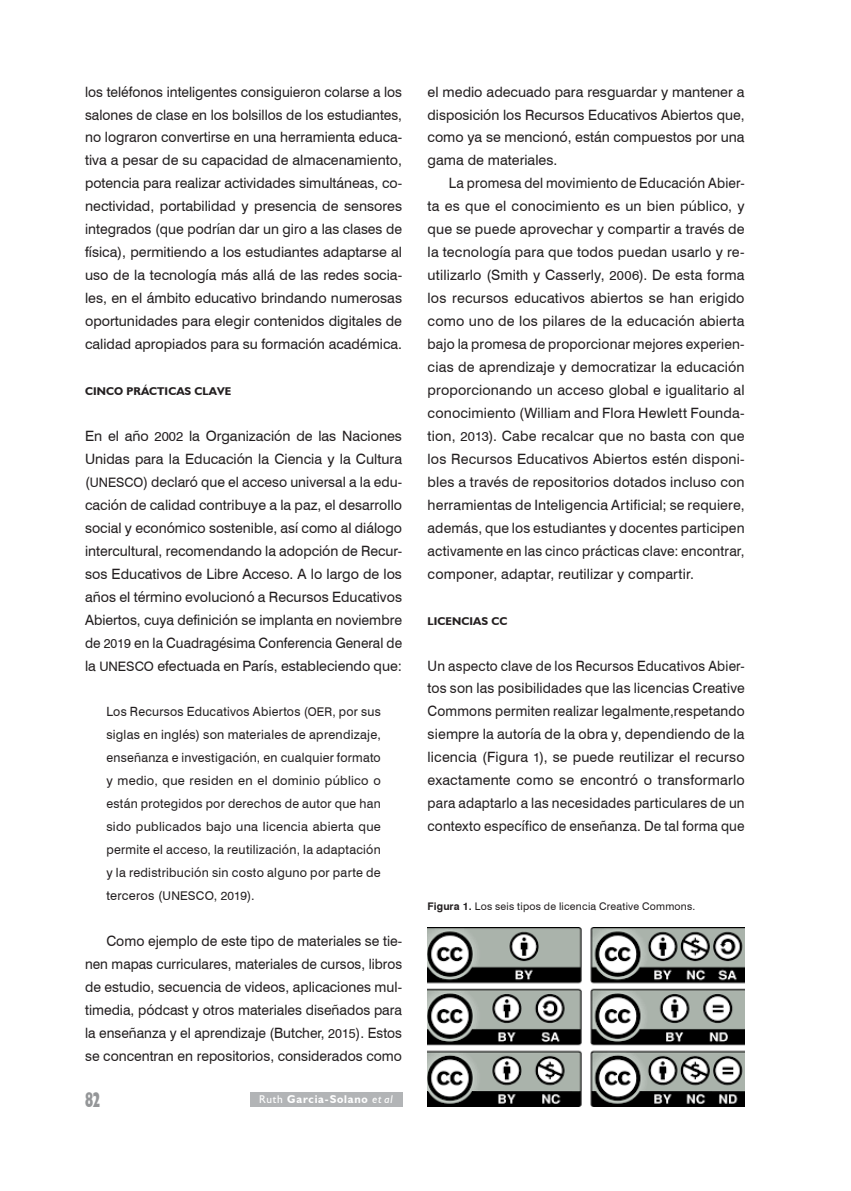
<style>
.page{position:relative;width:851px;height:1191px;background:#fff}
.page>*{position:absolute;margin:0;border:0;box-sizing:border-box;transform-origin:0 0}
.t1{font:700 condensed 21px "Humanist 521 BT Xtra";color:#949698;scale:.75 1}
.t2{font:14.25px/23px "Swiss 721 BT";color:#231f20;text-align:justify}
.t3{font:14.25px/23px "Swiss 721 BT";color:#231f20;text-align:justify;scale:.96 1}
.t4{font:14.25px/23px "Swiss 721 BT";color:#231f20;text-align:justify;scale:.95 1}
.t5{font:12.75px/23px "Swiss 721 BT";letter-spacing:.02em;color:#231f20;text-align:justify}
.t6{font:700 11.25px "Humanist 521 BT";letter-spacing:.01em;color:#231f20}
.t7{font:700 11.25px "Humanist 521 BT";color:#fff}
.t8{font:10.5px "Swiss 721 BT";letter-spacing:.025em;color:#231f20}
.s1{font-size:13.05px}
.s2{font-size:12px}
.s3{font-weight:400}
.s4{font-weight:400;font-style:italic}
.s5{font-weight:700}
</style>
<div class="page">
<div style="left:250px;top:1092px;width:152px;height:14px;background:#b2b4b6"></div>
<img style="left:427px;top:927px;width:317px;height:179px">
<p class="t2" style="left:85px;top:79px;width:318px">los teléfonos inteligentes consiguieron colarse a los salones de clase en los bolsillos de los estudiantes, no lograron convertirse en una herramienta educa&shy;tiva a pesar de su capacidad de almacenamiento, potencia para realizar actividades simultáneas, co&shy;nectividad, portabilidad y presencia de sensores integrados (que podrían dar un giro a las clases de física), permitiendo a los estudiantes adaptarse al uso de la tecnología más allá de las redes socia&shy;les, en el ámbito educativo brindando numerosas oportunidades para elegir contenidos digitales de calidad apropiados para su formación académica.</p>
<p class="t6" style="left:85px;top:384px;width:148px">CINCO PRÁCTICAS CLAVE</p>
<p class="t2" style="left:85px;top:424px;width:318px">En el año <span class="s1">2002</span> la Organización de las Naciones Unidas para la Educación la Ciencia y la Cultura (<span class="s1">UNESCO</span>) declaró que el acceso universal a la edu&shy;cación de calidad contribuye a la paz, el desarrollo social y económico sostenible, así como al diálogo intercultural, recomendando la adopción de Recur&shy;sos Educativos de Libre Acceso. A lo largo de los años el término evolucionó a Recursos Educativos Abiertos, cuya definición se implanta en noviembre de <span class="s1">2019</span> en la Cuadragésima Conferencia General de la <span class="s1">UNESCO</span> efectuada en París, estableciendo que:</p>
<p class="t5" style="left:106px;top:700px;width:276px">Los Recursos Educativos Abiertos (<span class="s2">OER</span>, por sus siglas en inglés) son materiales de aprendizaje, enseñanza e investigación, en cualquier formato y medio, que residen en el dominio público o están protegidos por derechos de autor que han sido publicados bajo una licencia abierta que permite el acceso, la reutilización, la adaptación y la redistribución sin costo alguno por parte de terceros (<span class="s2">UNESCO</span>, <span class="s2">2019</span>).</p>
<p class="t2" style="left:85px;top:929px;width:318px;text-indent:21px">Como ejemplo de este tipo de materiales se tie&shy;nen mapas curriculares, materiales de cursos, libros de estudio, secuencia de videos, aplicaciones mul&shy;timedia, pódcast y otros materiales diseñados para la enseñanza y el aprendizaje (Butcher, <span class="s1">2015</span>). Estos se concentran en repositorios, considerados como</p>
<h1 class="t1" style="left:85px;top:1086px;width:21px">82</h1>
<p class="t7" style="left:259px;top:1092px;width:135px"><span class="s3">Ruth</span> GARCIA-SOLANO <span class="s4">et al</span></p>
<p class="t2" style="left:427px;top:79px;width:318px">el medio adecuado para resguardar y mantener a disposición los Recursos Educativos Abiertos que, como ya se mencionó, están compuestos por una gama de materiales.</p>
<p class="t3" style="left:427px;top:171px;width:332px;text-indent:21px">La promesa del movimiento de Educación Abier&shy;ta es que el conocimiento es un bien público, y que se puede aprovechar y compartir a través de la tecnología para que todos puedan usarlo y re&shy;utilizarlo (Smith y Casserly, <span class="s1">2006</span>). De esta forma los recursos educativos abiertos se han erigido como uno de los pilares de la educación abierta bajo la promesa de proporcionar mejores experien&shy;cias de aprendizaje y democratizar la educación proporcionando un acceso global e igualitario al conocimiento (William and Flora Hewlett Founda&shy;tion, <span class="s1">2013</span>). Cabe recalcar que no basta con que los Recursos Educativos Abiertos estén disponi&shy;bles a través de repositorios dotados incluso con herramientas de Inteligencia Artificial; se requiere, además, que los estudiantes y docentes participen activamente en las cinco prácticas clave: encontrar, componer, adaptar, reutilizar y compartir.</p>
<p class="t6" style="left:427px;top:614px;width:73px">LICENCIAS CC</p>
<p class="t4" style="left:427px;top:653px;width:335px">Un aspecto clave de los Recursos Educativos Abier&shy;tos son las posibilidades que las licencias Creative Commons permiten realizar legalmente,respetando siempre la autoría de la obra y, dependiendo de la licencia (Figura <span class="s1">1</span>), se puede reutilizar el recurso exactamente como se encontró o transformarlo para adaptarlo a las necesidades particulares de un contexto específico de enseñanza. De tal forma que</p>
<p class="t8" style="left:427px;top:898px;width:269px"><span class="s5">Figura 1.</span> Los seis tipos de licencia Creative Commons.</p>
</div>
